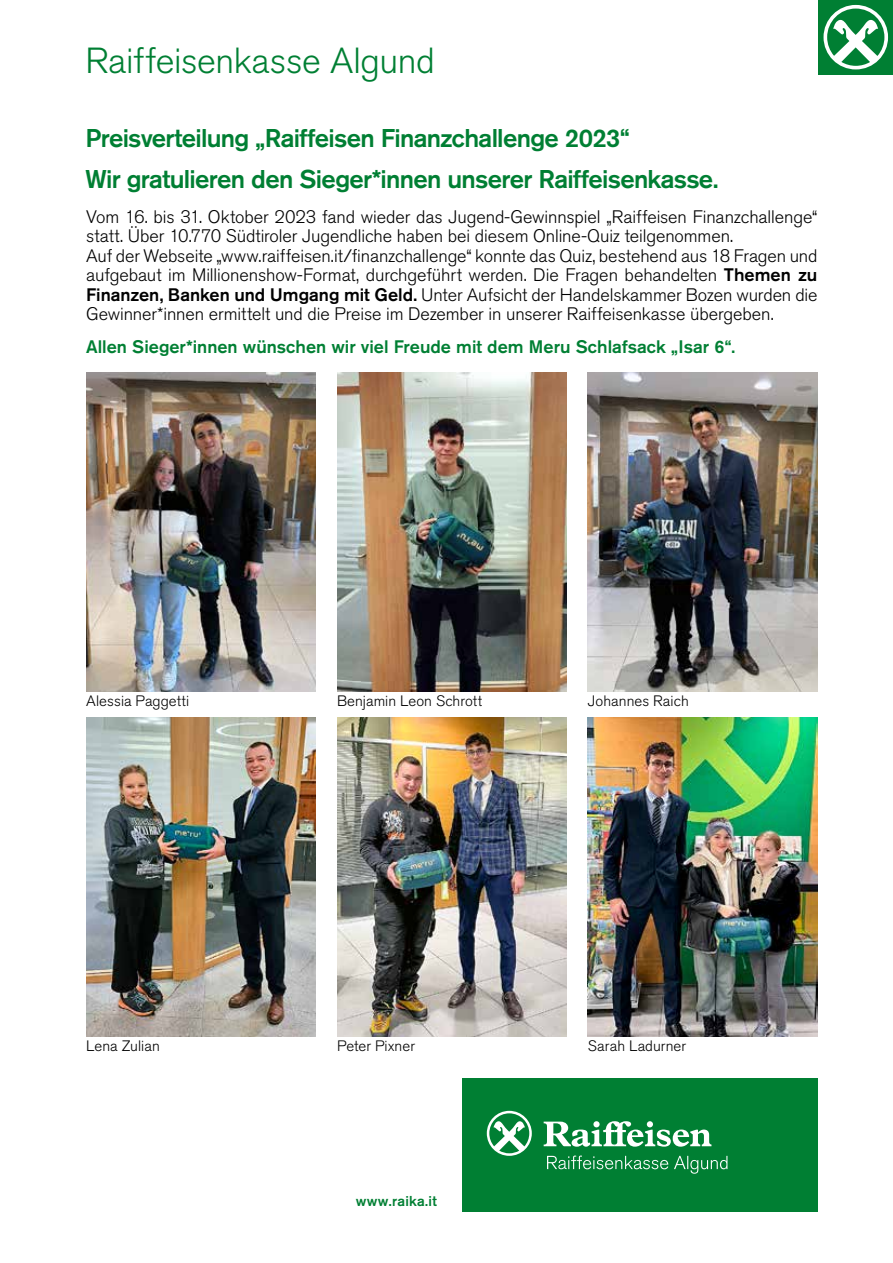
<style>
.page{position:relative;width:893px;height:1263px;background:#fff}
.page>*{position:absolute;margin:0;border:0;box-sizing:border-box;transform-origin:0 0}
.t1{font:300 36px "Akzidenz Grotesk BQ";letter-spacing:-.01em;color:#007f33}
.t2{font:500 25.5px/40.7px "Akzidenz Grotesk BQ";letter-spacing:-.025em;color:#007f33}
.t3{font:300 18px/19.5px "Akzidenz Grotesk BQ";letter-spacing:-.005em;color:#000}
.t4{font:500 18px "Akzidenz Grotesk BQ";color:#007f33}
.t5{font:300 15px "Akzidenz Grotesk BQ";letter-spacing:.005em;color:#000}
.t6{font:500 14.25px "Akzidenz Grotesk BQ";letter-spacing:.02em;color:#007f33}
.s1{font-weight:500}
</style>
<div class="page">
<div style="left:819px;top:0;width:74px;height:74px;background:#007f33"></div>
<svg style="left:823px;top:5px;width:65px;height:64px"></svg>
<img style="left:86px;top:372px;width:230px;height:319px">
<img style="left:337px;top:372px;width:230px;height:319px">
<img style="left:588px;top:372px;width:230px;height:319px">
<img style="left:86px;top:717px;width:230px;height:319px">
<img style="left:337px;top:717px;width:230px;height:319px">
<img style="left:588px;top:717px;width:230px;height:319px">
<div style="left:462px;top:1079px;width:356px;height:133px;background:#007f33"></div>
<svg style="left:544px;top:1121px;width:167px;height:26px"></svg>
<svg style="left:487px;top:1111px;width:45px;height:45px"></svg>
<svg style="left:547px;top:1155px;width:180px;height:19px"></svg>
<h1 class="t1" style="left:85px;top:40px;width:351px">Raiffeisenkasse Algund</h1>
<h2 class="t2" style="left:85px;top:117px;width:634px">Preisverteilung „Raiffeisen Finanzchallenge 2023“<br>Wir gratulieren den Sieger*innen unserer Raiffeisenkasse.</h2>
<p class="t3" style="left:86px;top:207px;width:733px">Vom 16. bis 31. Oktober 2023 fand wieder das Jugend-Gewinnspiel „Raiffeisen Finanzchallenge“ statt. Über 10.770 Südtiroler Jugendliche haben bei diesem Online-Quiz teilgenommen.<br>Auf der Webseite „www.raiffeisen.it/finanzchallenge“ konnte das Quiz, bestehend aus 18 Fragen und aufgebaut im Millionenshow-Format, durchgeführt werden. Die Fragen behandelten <span class="s1">Themen zu Finanzen, Banken und Umgang mit Geld.</span> Unter Aufsicht der Handelskammer Bozen wurden die Gewinner*innen ermittelt und die Preise im Dezember in unserer Raiffeisenkasse übergeben.</p>
<p class="t4" style="left:86px;top:336px;width:650px">Allen Sieger*innen wünschen wir viel Freude mit dem Meru Schlafsack „Isar 6“.</p>
<p class="t5" style="left:86px;top:692px;width:104px">Alessia Paggetti</p>
<p class="t5" style="left:86px;top:1037px;width:75px">Lena Zulian</p>
<p class="t5" style="left:337px;top:692px;width:146px">Benjamin Leon Schrott</p>
<p class="t5" style="left:588px;top:692px;width:102px">Johannes Raich</p>
<p class="t5" style="left:337px;top:1037px;width:80px">Peter Pixner</p>
<p class="t6" style="left:356px;top:1192px;width:82px">www.raika.it</p>
<p class="t5" style="left:588px;top:1037px;width:100px">Sarah Ladurner</p>
</div>
